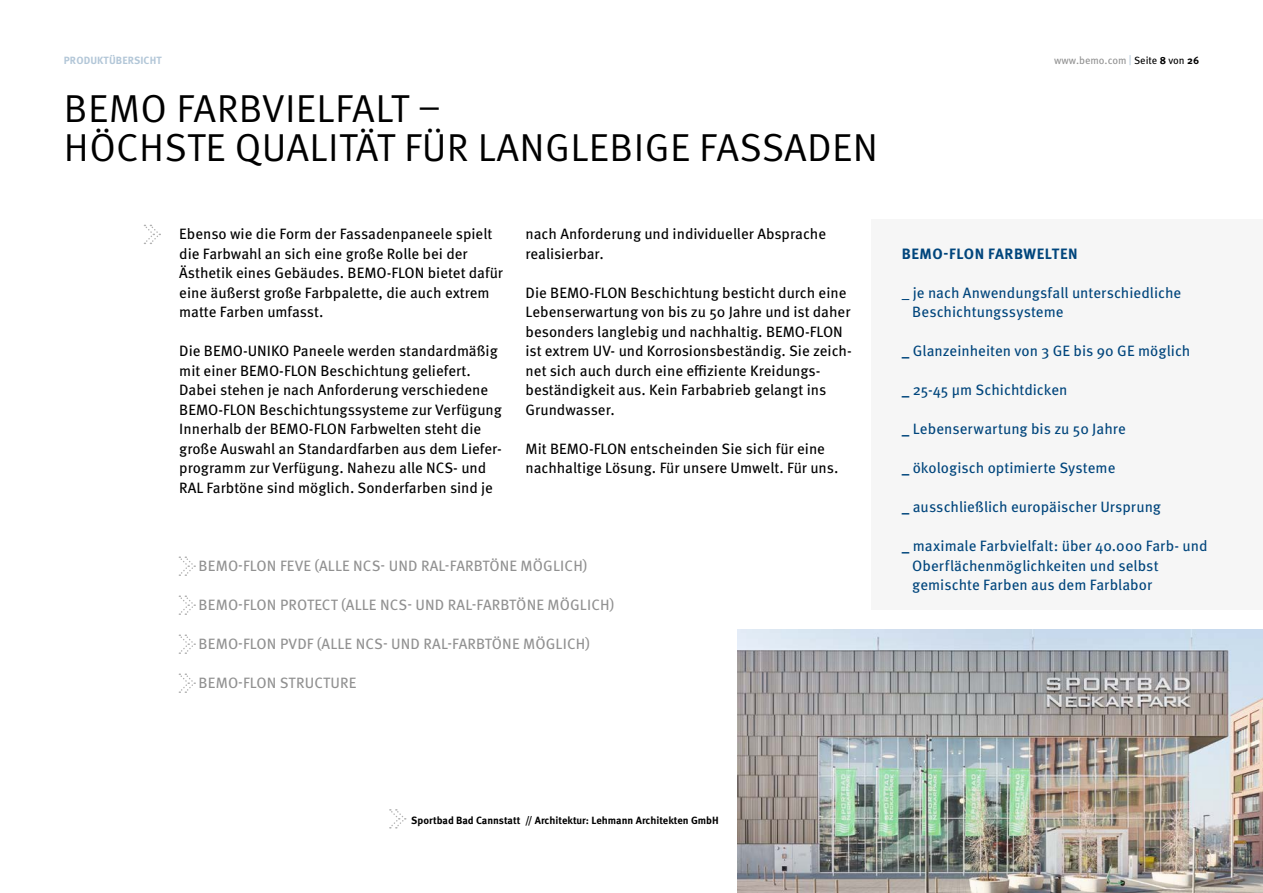
<style>
.page{position:relative;width:1263px;height:893px;background:#fff}
.page>*{position:absolute;margin:0;border:0;box-sizing:border-box;transform-origin:0 0}
.t1{font:39px/39px "Meta OT Norm";letter-spacing:.01em;color:#000}
.t2{font:15px/19.5px "Meta OT";color:#000}
.t3{font:15px/19.5px "Meta OT";color:#00457c}
.t4{font:15px "Meta OT";letter-spacing:.01em;color:#919191}
.t5{font:700 15px "Meta OT";letter-spacing:.035em;color:#00457c}
.t6{font:700 10.5px "Meta OT";color:#000}
.t7{font:10.5px "Meta OT";color:#919191}
.t8{font:700 10.5px "Meta OT";color:#b3c7d8}
.s1{color:#b3c7d8}
.s2{color:#000}
.s3{font-weight:700;color:#000}
.s4{font-weight:700}
</style>
<div class="page">
<img style="left:737px;top:629px;width:526px;height:264px">
<svg style="left:143px;top:224px;width:17px;height:20px"></svg>
<div style="left:872px;top:220px;width:391px;height:390px;background:#f6f6f6"></div>
<svg style="left:178px;top:673px;width:17px;height:20px"></svg>
<svg style="left:178px;top:634px;width:17px;height:20px"></svg>
<svg style="left:178px;top:595px;width:17px;height:20px"></svg>
<svg style="left:178px;top:556px;width:17px;height:20px"></svg>
<svg style="left:389px;top:809px;width:17px;height:19px"></svg>
<p class="t8" style="left:64px;top:53px;width:14px">Produktübersicht</p>
<p class="t7" style="left:1054px;top:54px;width:147px">www.bemo.com <span class="s1">|</span> <span class="s2">Seite</span> <span class="s3">8</span> <span class="s2">von</span> <span class="s3">26</span></p>
<h1 class="t1" style="left:64px;top:90px;width:816px">BEMO FARBVIELFALT –<br>HÖCHSTE QUALITÄT FÜR LANGLEBIGE FASSADEN</h1>
<p class="t2" style="left:179px;top:225px;width:325px">Ebenso wie die Form der Fassadenpaneele spielt die Farbwahl an sich eine große Rolle bei der Ästhetik eines Gebäudes. BEMO-FLON bietet dafür eine äußerst große Farbpalette, die auch extrem matte Farben umfasst.</p>
<p class="t2" style="left:179px;top:342px;width:324px">Die BEMO-UNIKO Paneele werden standardmäßig mit einer BEMO-FLON Beschichtung geliefert.<br>Dabei stehen je nach Anforderung verschiedene BEMO-FLON Beschichtungssysteme zur Verfügung Innerhalb der BEMO-FLON Farbwelten steht die große Auswahl an Standardfarben aus dem Liefer&shy;programm zur Verfügung. Nahezu alle NCS- und RAL Farbtöne sind möglich. Sonderfarben sind je</p>
<p class="t2" style="left:526px;top:225px;width:302px">nach Anforderung und individueller Absprache realisierbar.</p>
<p class="t2" style="left:526px;top:283px;width:328px">Die BEMO-FLON Beschichtung besticht durch eine Lebenserwartung von bis zu 50 Jahre und ist daher besonders langlebig und nachhaltig. BEMO-FLON ist extrem UV- und Korrosionsbeständig. Sie zeich&shy;net sich auch durch eine effiziente Kreidungs&shy;beständigkeit aus. Kein Farbabrieb gelangt ins Grundwasser.</p>
<p class="t2" style="left:526px;top:439px;width:314px">Mit BEMO-FLON entscheinden Sie sich für eine nachhaltige Lösung. Für unsere Umwelt. Für uns.</p>
<p class="t4" style="left:199px;top:556px;width:390px">BEMO-FLON FEVE (ALLE NCS- UND RAL-FARBTÖNE MÖGLICH)</p>
<p class="t4" style="left:199px;top:595px;width:417px">BEMO-FLON PROTECT (ALLE NCS- UND RAL-FARBTÖNE MÖGLICH)</p>
<p class="t4" style="left:199px;top:634px;width:393px">BEMO-FLON PVDF (ALLE NCS- UND RAL-FARBTÖNE MÖGLICH)</p>
<p class="t4" style="left:199px;top:673px;width:159px">BEMO-FLON STRUCTURE</p>
<p class="t5" style="left:902px;top:244px;width:177px">BEMO-FLON FARBWELTEN</p>
<p class="t3" style="left:912px;top:283px;width:271px;text-indent:-10px">_ je nach Anwendungsfall unterschiedliche<br>Beschichtungssysteme</p>
<p class="t3" style="left:902px;top:342px;width:290px"><span class="s4">_</span> Glanzeinheiten von 3 GE bis 90 GE möglich</p>
<p class="t3" style="left:902px;top:381px;width:167px"><span class="s4">_</span> 25-45 µm Schichtdicken</p>
<p class="t3" style="left:902px;top:420px;width:226px"><span class="s4">_</span> Lebenserwartung bis zu 50 Jahre</p>
<p class="t3" style="left:902px;top:459px;width:215px"><span class="s4">_</span> ökologisch optimierte Systeme</p>
<p class="t3" style="left:902px;top:498px;width:261px"><span class="s4">_</span> ausschließlich europäischer Ursprung</p>
<p class="t3" style="left:912px;top:537px;width:297px;text-indent:-10px"><span class="s4">_</span> maximale Farbvielfalt: über 40.000 Farb- und<br>Oberflächenmöglichkeiten und selbst gemischte Farben aus dem Farblabor</p>
<p class="t6" style="left:411px;top:814px;width:309px">Sportbad Bad Cannstatt // Architektur: Lehmann Architekten GmbH</p>
</div>
